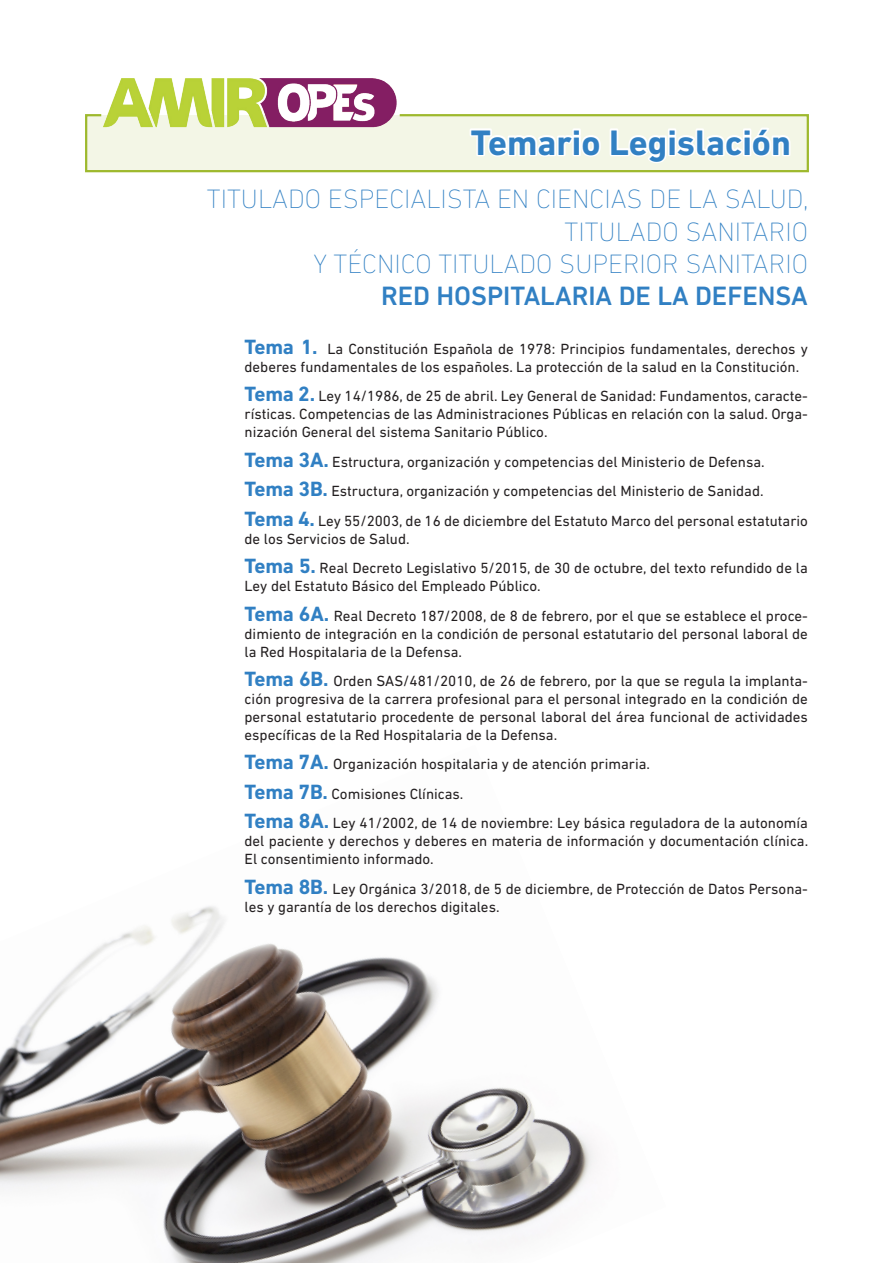
<style>
.page{position:relative;width:893px;height:1263px;background:#fff}
.page>*{position:absolute;margin:0;border:0;box-sizing:border-box;transform-origin:0 0}
.TITULO_CAP{font:700 36px "DIN Next LT Pro";color:#3180c3}
.TITULO_CAP-2{font:200 27px/32.4px "DIN Next LT Pro";color:#3180c3;text-align:right}
.TEXTO_GENERAL{font:15px/18px "DIN Next LT Pro";color:#231f20}
.s1{font-weight:500}
.s2{font-weight:700;font-size:21px;color:#3180c3}
</style>
<div class="page">
<img style="left:0;top:906px;width:596px;height:357px">
<svg style="left:85px;top:114px;width:724px;height:59px"></svg>
<img style="left:85px;top:78px;width:316px;height:57px">
<p class="TITULO_CAP" style="left:471px;top:121px;width:322px">Temario Legislación</p>
<p class="TITULO_CAP-2" style="left:207px;top:183px;width:603px">TITULADO ESPECIALISTA EN CIENCIAS DE LA SALUD, TITULADO SANITARIO<br>Y TÉCNICO TITULADO SUPERIOR SANITARIO<br><span class="s1">RED HOSPITALARIA DE LA DEFENSA</span></p>
<p class="TEXTO_GENERAL" style="left:245px;top:340px;width:565px"><span class="s2">Tema 1.</span> La Constitución Española de 1978: Principios fundamentales, derechos y deberes fundamentales de los españoles. La protección de la salud en la Constitución.</p>
<p class="TEXTO_GENERAL" style="left:245px;top:387px;width:565px;text-align:justify"><span class="s2">Tema 2.</span> Ley 14/1986, de 25 de abril. Ley General de Sanidad: Fundamentos, caracte&shy;rísticas. Competencias de las Administraciones Públicas en relación con la salud. Orga&shy;nización General del sistema Sanitario Público.</p>
<p class="TEXTO_GENERAL" style="left:245px;top:452px;width:522px"><span class="s2">Tema 3A.</span> Estructura, organización y competencias del Ministerio de Defensa.</p>
<p class="TEXTO_GENERAL" style="left:245px;top:482px;width:520px"><span class="s2">Tema 3B.</span> Estructura, organización y competencias del Ministerio de Sanidad.</p>
<p class="TEXTO_GENERAL" style="left:245px;top:511px;width:565px"><span class="s2">Tema 4.</span> Ley 55/2003, de 16 de diciembre del Estatuto Marco del personal estatutario de los Servicios de Salud.</p>
<p class="TEXTO_GENERAL" style="left:245px;top:559px;width:565px"><span class="s2">Tema 5.</span> Real Decreto Legislativo 5/2015, de 30 de octubre, del texto refundido de la<br>Ley del Estatuto Básico del Empleado Público.</p>
<p class="TEXTO_GENERAL" style="left:245px;top:606px;width:565px;text-align:justify"><span class="s2">Tema 6A.</span> Real Decreto 187/2008, de 8 de febrero, por el que se establece el proce&shy;dimiento de integración en la condición de personal estatutario del personal laboral de la Red Hospitalaria de la Defensa.</p>
<p class="TEXTO_GENERAL" style="left:245px;top:672px;width:565px;text-align:justify"><span class="s2">Tema 6B.</span> Orden SAS/481/2010, de 26 de febrero, por la que se regula la implanta&shy;ción progresiva de la carrera profesional para el personal integrado en la condición de personal estatutario procedente de personal laboral del área funcional de actividades específicas de la Red Hospitalaria de la Defensa.</p>
<p class="TEXTO_GENERAL" style="left:245px;top:755px;width:407px"><span class="s2">Tema 7A.</span> Organización hospitalaria y de atención primaria.</p>
<p class="TEXTO_GENERAL" style="left:245px;top:785px;width:220px"><span class="s2">Tema 7B.</span> Comisiones Clínicas.</p>
<p class="TEXTO_GENERAL" style="left:245px;top:814px;width:565px;text-align:justify"><span class="s2">Tema 8A.</span> Ley 41/2002, de 14 de noviembre: Ley básica reguladora de la autonomía del paciente y derechos y deberes en materia de información y documentación clínica.<br>El consentimiento informado.</p>
<p class="TEXTO_GENERAL" style="left:245px;top:879px;width:565px"><span class="s2">Tema 8B.</span> Ley Orgánica 3/2018, de 5 de diciembre, de Protección de Datos Persona&shy;les y garantía de los derechos digitales.</p>
</div>
